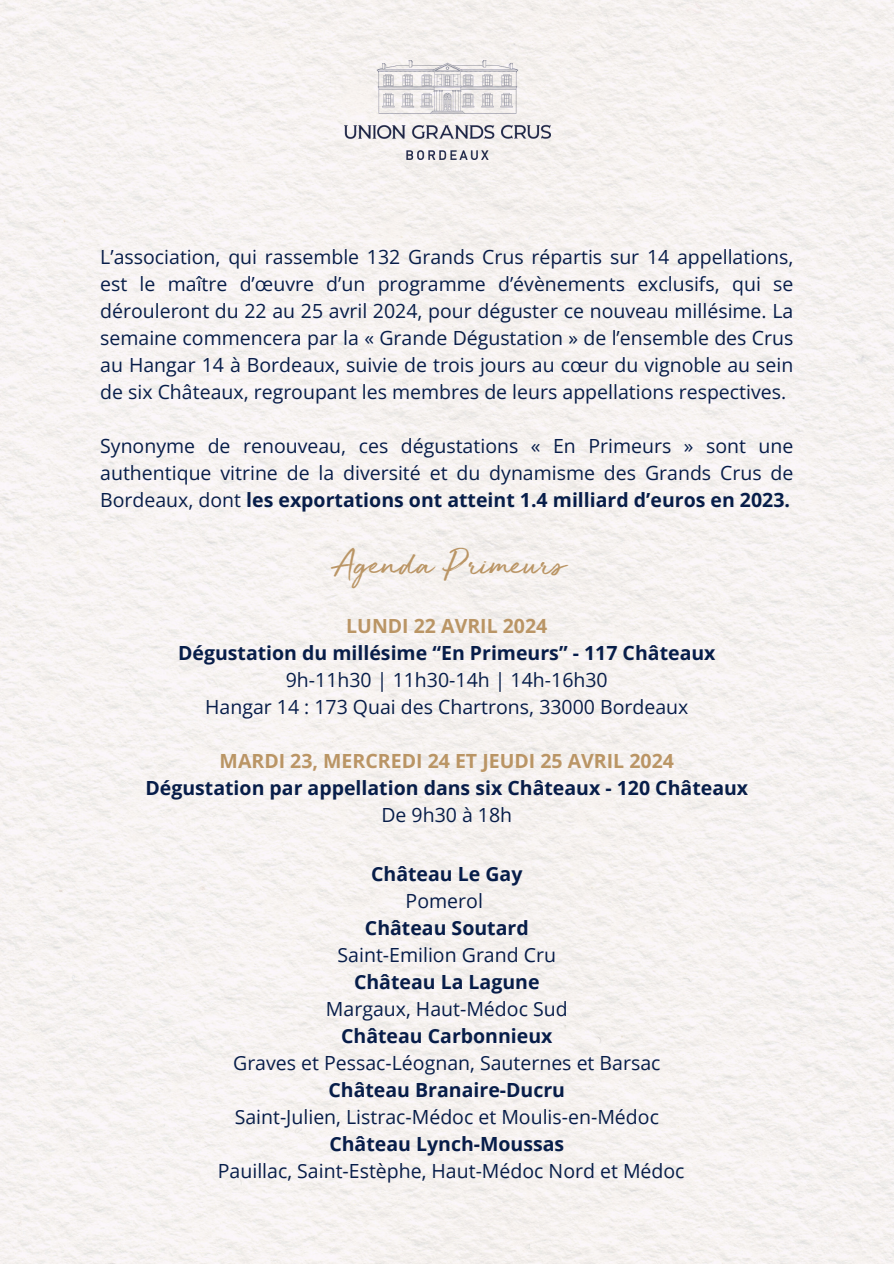
<style>
.page{position:relative;width:894px;height:1264px;background:#fff}
.page>*{position:absolute;margin:0;border:0;box-sizing:border-box;transform-origin:0 0}
.t1{font:37.5px "Golden Plains";color:#ba9565}
.t2{font:19.5px/27px "Open Sans";color:#071d49;text-align:justify}
.t3{font:700 19.5px "Open Sans";color:#071d49}
.t4{font:700 19.5px "Open Sans";color:#ba9565}
.s1{font-weight:700}
</style>
<div class="page">
<img style="left:0;top:0;width:893px;height:1263px">
<img style="left:344px;top:60px;width:206px;height:99px">
<p class="t2" style="left:100px;top:243px;width:694px">L’association, qui rassemble 132 Grands Crus répartis sur 14 appellations, est le maître d’œuvre d’un programme d’évènements exclusifs, qui se dérouleront du 22 au 25 avril 2024, pour déguster ce nouveau millésime. La semaine commencera par la « Grande Dégustation » de l’ensemble des Crus au Hangar 14 à Bordeaux, suivie de trois jours au cœur du vignoble au sein de six Châteaux, regroupant les membres de leurs appellations respectives.</p>
<p class="t2" style="left:100px;top:432px;width:694px">Synonyme de renouveau, ces dégustations « En Primeurs » sont une authentique vitrine de la diversité et du dynamisme des Grands Crus de Bordeaux, dont <span class="s1">les exportations ont atteint 1.4 milliard d’euros en 2023.</span></p>
<p class="t1" style="left:331px;top:545px;width:235px">Agenda Primeurs</p>
<p class="t4" style="left:346px;top:612px;width:202px">LUNDI 22 AVRIL 2024</p>
<p class="t3" style="left:178px;top:639px;width:539px">Dégustation du millésime “En Primeurs” - 117 Châteaux</p>
<p class="t2" style="left:205px;top:665px;width:484px;text-align:center">9h-11h30 | 11h30-14h | 14h-16h30<br>Hangar 14 : 173 Quai des Chartrons, 33000 Bordeaux</p>
<p class="t4" style="left:219px;top:747px;width:456px">MARDI 23, MERCREDI 24 ET JEUDI 25 AVRIL 2024</p>
<p class="t3" style="left:145px;top:774px;width:604px">Dégustation par appellation dans six Châteaux - 120 Châteaux</p>
<p class="t2" style="left:381px;top:800px;width:132px">De 9h30 à 18h</p>
<h1 class="t3" style="left:371px;top:860px;width:153px">Château Le Gay</h1>
<p class="t2" style="left:405px;top:886px;width:79px">Pomerol</p>
<p class="t3" style="left:365px;top:914px;width:165px">Château Soutard</p>
<p class="t2" style="left:337px;top:940px;width:220px">Saint-Emilion Grand Cru</p>
<p class="t3" style="left:354px;top:968px;width:187px">Château La Lagune</p>
<p class="t2" style="left:326px;top:994px;width:243px">Margaux, Haut-Médoc Sud</p>
<p class="t3" style="left:341px;top:1022px;width:213px">Château Carbonnieux</p>
<p class="t2" style="left:233px;top:1048px;width:429px">Graves et Pessac-Léognan, Sauternes et Barsac</p>
<p class="t3" style="left:328px;top:1076px;width:238px">Château Branaire-Ducru</p>
<p class="t2" style="left:234px;top:1102px;width:425px">Saint-Julien, Listrac-Médoc et Moulis-en-Médoc</p>
<p class="t3" style="left:329px;top:1130px;width:236px">Château Lynch-Moussas</p>
<p class="t2" style="left:218px;top:1156px;width:468px">Pauillac, Saint-Estèphe, Haut-Médoc Nord et Médoc</p>
</div>
